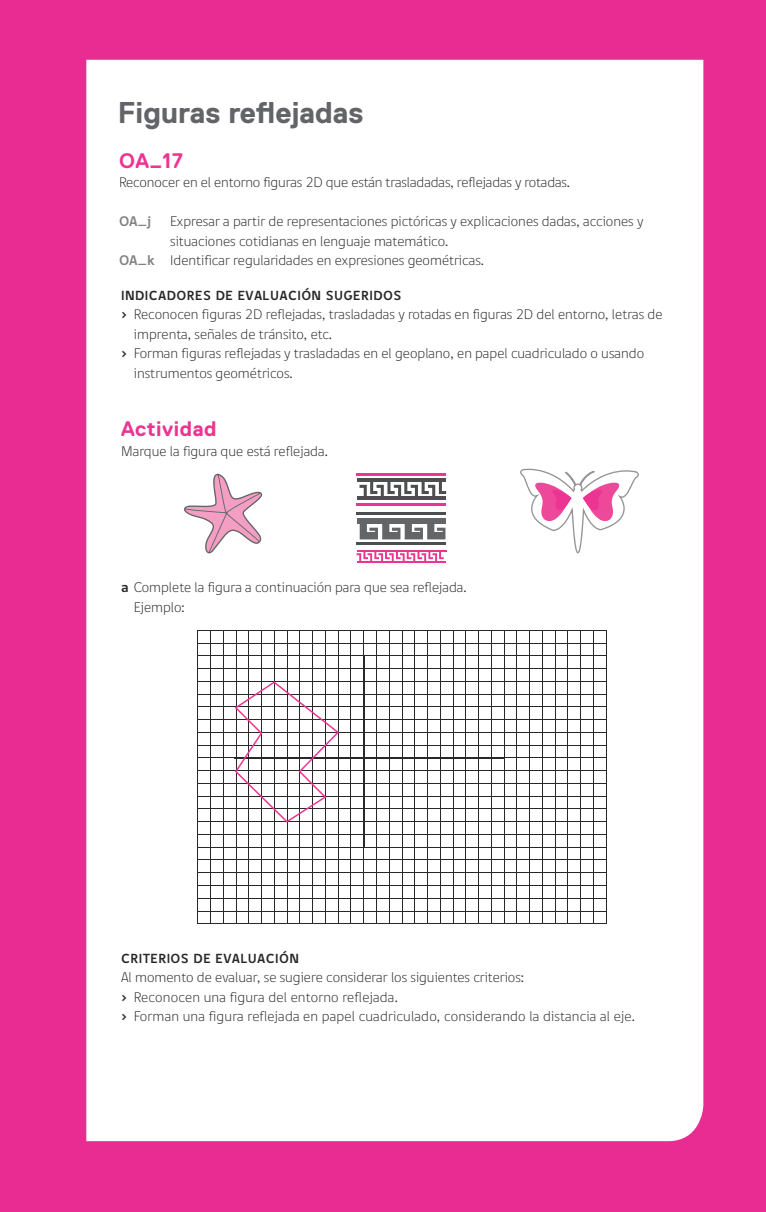
<style>
.page{position:relative;width:766px;height:1212px;background:#fff}
.page>*{position:absolute;margin:0;border:0;box-sizing:border-box;transform-origin:0 0}
.t1{font:700 30px "Replica";color:#626468}
.t2{font:700 30px "Replica Std";letter-spacing:.025em;color:#636567}
.t3{font:700 21px "Replica Std";letter-spacing:.025em;color:#ed3493}
.t4{font:14.25px/19.5px "Dignathin";color:#292829}
.t5{font:700 14.25px "Digna";color:#808285}
.t6{font:700 13.5px "Digna SC";letter-spacing:.025em;color:#292829}
.s1{font-family:"Digna";font-weight:700;color:#808285}
.s2{font-family:"Digna Picto"}
.s3{font-family:"Digna";font-weight:700}
</style>
<div class="page">
<div style="left:0;top:0;width:765px;height:1212px;background:#e92c92"></div>
<div style="left:86px;top:60px;width:617px;height:1081px;background:#fff"></div>
<div style="left:105px;top:90px;width:570px;height:45px;background:#fff"></div>
<div style="left:111px;top:147px;width:567px;height:139px;background:#fff"></div>
<div style="left:116px;top:283px;width:584px;height:749px;background:#fff"></div>
<svg style="left:180px;top:473px;width:87px;height:82px"></svg>
<hr style="left:356px;top:478px;width:89px;height:3px;background:#4d4e4f">
<hr style="left:356px;top:473px;width:90px;height:3px;background:#ed3493">
<hr style="left:356px;top:503px;width:90px;height:2px;background:#ed3493">
<hr style="left:356px;top:497px;width:89px;height:3px;background:#4d4e4f">
<svg style="left:359px;top:481px;width:87px;height:17px"></svg>
<hr style="left:357px;top:561px;width:88px;height:2px;background:#ed3493">
<hr style="left:357px;top:549px;width:89px;height:2px;background:#ed3493">
<svg style="left:356px;top:551px;width:87px;height:10px"></svg>
<hr style="left:356px;top:512px;width:90px;height:3px;background:#4d4e4f">
<hr style="left:356px;top:542px;width:90px;height:3px;background:#4d4e4f">
<div style="left:356px;top:518px;width:89px;height:6px;background:#636567"></div>
<svg style="left:359px;top:524px;width:86px;height:15px"></svg>
<svg style="left:520px;top:469px;width:118px;height:84px"></svg>
<svg style="left:197px;top:630px;width:410px;height:294px"></svg>
<h1 class="t1" style="left:118px;top:96px;width:247px">Figuras reflejadas</h1>
<h1 class="t2" style="left:119px;top:102px;width:144px">Ejemplo 2</h1>
<h2 class="t3" style="left:119px;top:149px;width:65px">OA_17</h2>
<p class="t4" style="left:119px;top:173px;width:452px">Reconocer en el entorno figuras 2D que están trasladadas, reflejadas y rotadas.</p>
<p class="t5" style="left:119px;top:212px;width:34px">OA_j</p>
<p class="t4" style="left:170px;top:212px;width:474px">Expresar a partir de representaciones pictóricas y explicaciones dadas, acciones y</p>
<p class="t4" style="left:170px;top:231px;width:279px">situaciones cotidianas en lenguaje matemático.</p>
<p class="t4" style="left:119px;top:251px;width:366px"><span class="s1">OA_k</span> Identificar regularidades en expresiones geométricas.</p>
<p class="t6" style="left:121px;top:287px;width:282px">INDICADORES DE EVALUACIÓN SUGERIDOS</p>
<p class="t4" style="left:121px;top:305px;width:542px"><span class="s2">›</span> Reconocen figuras 2D reflejadas, trasladadas y rotadas en figuras 2D del entorno, letras de</p>
<p class="t4" style="left:134px;top:324px;width:200px">imprenta, señales de tránsito, etc.</p>
<p class="t4" style="left:121px;top:344px;width:524px"><span class="s2">›</span> Forman figuras reflejadas y trasladadas en el geoplano, en papel cuadriculado o usando</p>
<p class="t4" style="left:134px;top:363px;width:160px">instrumentos geométricos.</p>
<h2 class="t3" style="left:121px;top:417px;width:97px">Actividad</h2>
<p class="t4" style="left:121px;top:441px;width:208px">Marque la figura que está reflejada.</p>
<p class="t4" style="left:134px;top:578px;width:334px;text-indent:-13px"><span class="s3">a</span> Complete la figura a continuación para que sea reflejada.<br>Ejemplo:</p>
<p class="t6" style="left:121px;top:950px;width:179px">CRITERIOS DE EVALUACIÓN</p>
<p class="t4" style="left:121px;top:968px;width:515px">Al momento de evaluar, se sugiere considerar los siguientes criterios:<br><span class="s2">›</span> Reconocen una figura del entorno reflejada.<br><span class="s2">›</span> Forman una figura reflejada en papel cuadriculado, considerando la distancia al eje.</p>
</div>
